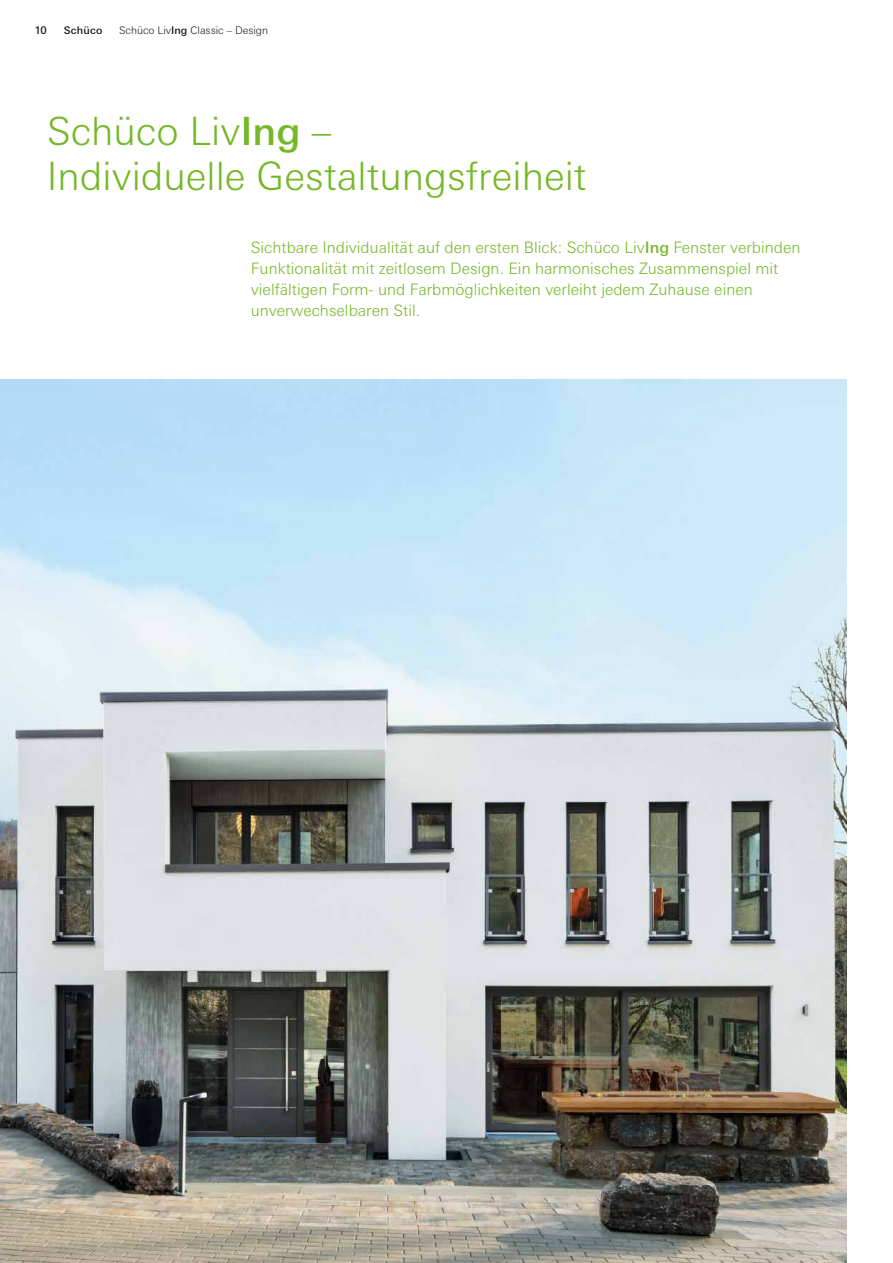
<style>
.page{position:relative;width:893px;height:1263px;background:#fff}
.page>*{position:absolute;margin:0;border:0;box-sizing:border-box;transform-origin:0 0}
.t1{font:300 39px/45px "Univers For Schueco 330";color:#75b827}
.t2{font:300 15.75px/21px "Univers For Schueco 330";color:#75b827}
.t3{font:300 10.5px "Univers For Schueco 330";color:#1a1a18}
.t4{font:10.5px "Univers For Schueco 530 Med";letter-spacing:.02em;color:#1a1a18}
.s1{font-family:"Univers For Schueco 530 Med";font-weight:400}
</style>
<div class="page">
<img style="left:0;top:379px;width:846px;height:884px">
<p class="t4" style="left:34px;top:26px;width:14px">10</p>
<p class="t4" style="left:64px;top:24px;width:40px">Schüco</p>
<p class="t3" style="left:119px;top:25px;width:151px">Schüco Liv<span class="s1">Ing</span> Classic – Design</p>
<h1 class="t1" style="left:47px;top:109px;width:541px">Schüco Liv<span class="s1">Ing</span> –<br>Individuelle Gestaltungsfreiheit</h1>
<p class="t2" style="left:251px;top:237px;width:551px">Sichtbare Individualität auf den ersten Blick: Schüco Liv<span class="s1">Ing</span> Fenster verbinden Funktionalität mit zeitlosem Design. Ein harmonisches Zusammenspiel mit vielfältigen Form- und Farbmöglichkeiten verleiht jedem Zuhause einen unverwechselbaren Stil.</p>
</div>
